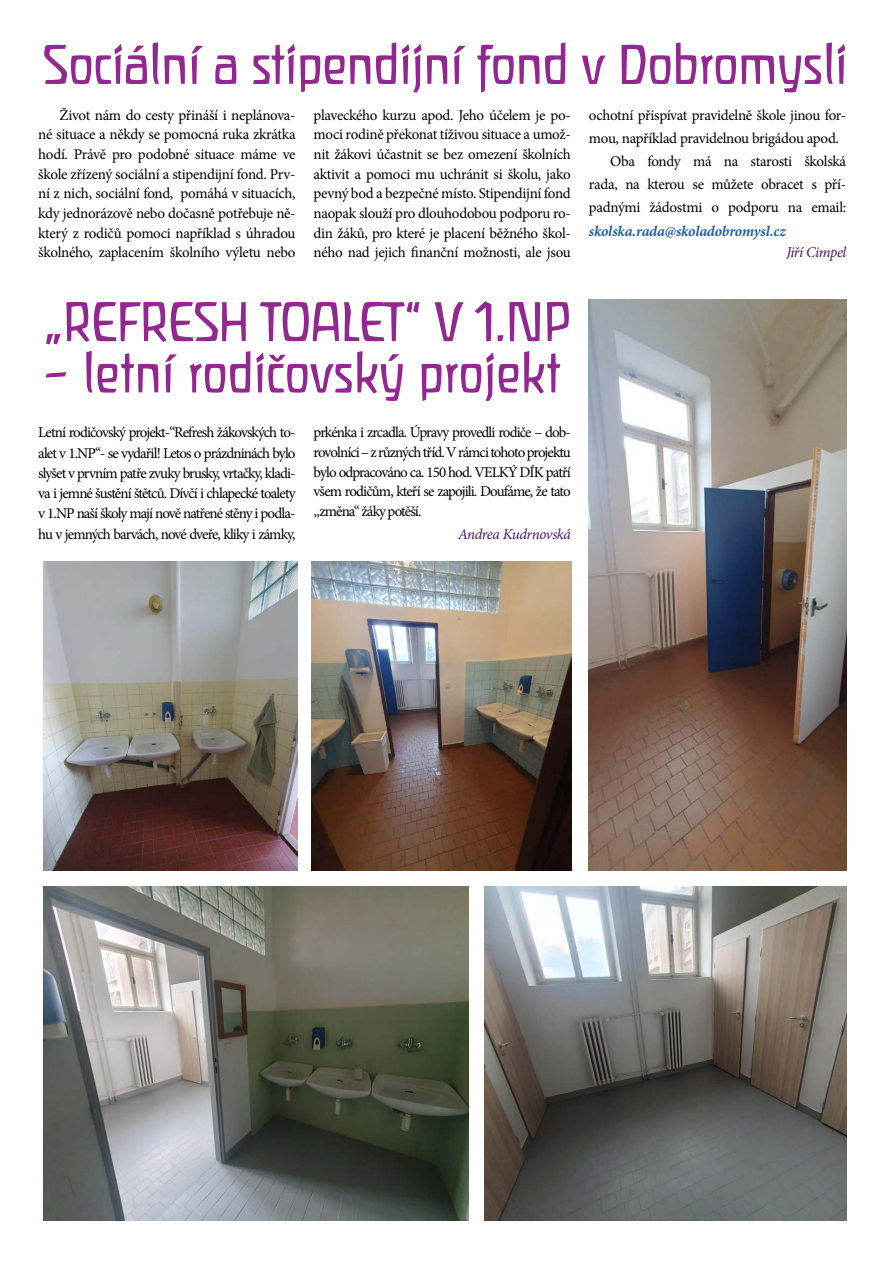
<style>
.page{position:relative;width:893px;height:1263px;background:#fff}
.page>*{position:absolute;margin:0;border:0;box-sizing:border-box;transform-origin:0 0}
.t1{font:57px "Liant";color:#92278f}
.t2{font:15px/19.6px "Minion Pro";letter-spacing:-.025em;color:#000;text-align:justify}
.t3{font:italic 700 15px "Minion Pro";letter-spacing:-.015em;color:#215e9e}
.t4{font:italic 15px "Minion Pro";letter-spacing:-.035em;color:#45196e}
</style>
<div class="page">
<img style="left:589px;top:300px;width:257px;height:571px">
<img style="left:43px;top:887px;width:426px;height:334px">
<img style="left:485px;top:886px;width:361px;height:335px">
<img style="left:43px;top:561px;width:254px;height:310px">
<img style="left:312px;top:562px;width:260px;height:309px">
<h1 class="t1" style="left:43px;top:34px;width:806px">Sociální a stipendijní fond v Dobromysli</h1>
<p class="t2" style="left:38px;top:105px;width:259px;text-indent:21px">Život nám do cesty přináší i neplánova&shy;né situace a někdy se pomocná ruka zkrátka hodí. Právě pro podobné situace máme ve škole zřízený sociální a stipendijní fond. Prv&shy;ní z nich, sociální fond, pomáhá v situacích, kdy jednorázově nebo dočasně potřebuje ně&shy;který z rodičů pomoci například s úhradou školného, zaplacením školního výletu nebo</p>
<p class="t2" style="left:314px;top:105px;width:259px">plaveckého kurzu apod. Jeho účelem je po&shy;moci rodině překonat tíživou situace a umož&shy;nit žákovi účastnit se bez omezení školních aktivit a pomoci mu uchránit si školu, jako pevný bod a bezpečné místo. Stipendijní fond naopak slouží pro dlouhodobou podporu ro&shy;din žáků, pro které je placení běžného škol&shy;ného nad jejich finanční možnosti, ale jsou</p>
<p class="t2" style="left:589px;top:105px;width:259px">ochotní přispívat pravidelně škole jinou for-</p>
<p class="t2" style="left:589px;top:128px;width:252px">mou, například pravidelnou brigádou apod.</p>
<p class="t2" style="left:610px;top:151px;width:238px">Oba fondy má na starosti školská</p>
<p class="t2" style="left:589px;top:175px;width:259px">rada, na kterou se můžete obracet s pří-</p>
<p class="t2" style="left:589px;top:198px;width:259px">padnými žádostmi o podporu na email:</p>
<p class="t3" style="left:589px;top:220px;width:198px">skolska.rada@skoladobromysl.cz</p>
<p class="t4" style="left:786px;top:242px;width:61px">Jiří Cimpel</p>
<h1 class="t1" style="left:43px;top:291px;width:530px">„REFRESH TOALET“ V 1.NP</h1>
<h1 class="t1" style="left:43px;top:343px;width:519px">– letní rodičovský projekt</h1>
<p class="t2" style="left:38px;top:422px;width:259px;line-height:20.2px">Letní rodičovský projekt-“Refresh žákovských to&shy;alet v 1.NP“- se vydařil! Letos o prázdninách bylo slyšet v prvním patře zvuky brusky, vrtačky, kladi&shy;va i jemné šustění štětců. Dívčí i chlapecké toalety v 1.NP naší školy mají nově natřené stěny i podla&shy;hu v jemných barvách, nové dveře, kliky i zámky,</p>
<p class="t2" style="left:314px;top:423px;width:259px">prkénka i zrcadla. Úpravy provedli rodiče – dob&shy;rovolníci – z různých tříd. V rámci tohoto projektu bylo odpracováno ca. 150 hod. VELKÝ DÍK patří všem rodičům, kteří se zapojili. Doufáme, že tato „změna“ žáky potěší.</p>
<p class="t4" style="left:458px;top:523px;width:114px">Andrea Kudrnovská</p>
</div>
